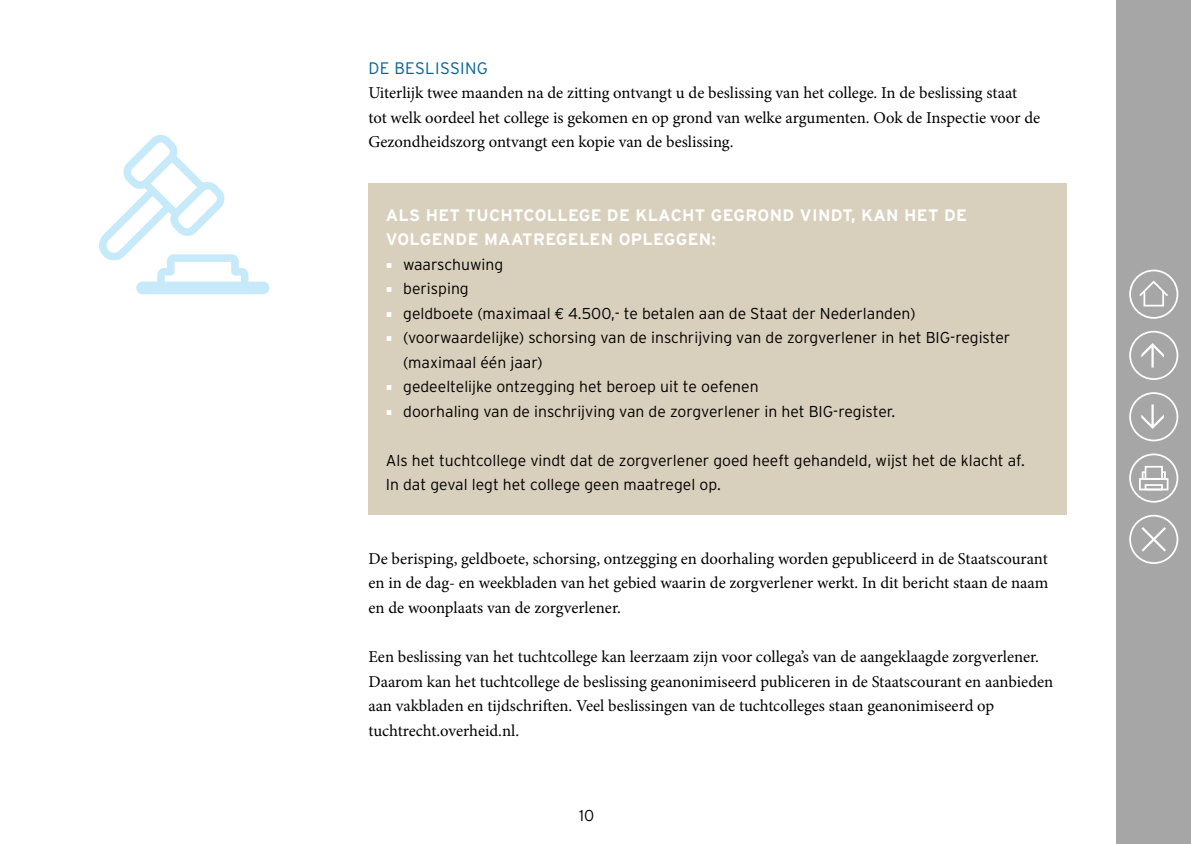
<style>
.page{position:relative;width:1191px;height:844px;background:#fff}
.page>*{position:absolute;margin:0;border:0;box-sizing:border-box;transform-origin:0 0}
.t1{font:16.62px/24.5px "Minion Pro";color:#000}
.t2{font:700 16.62px/24.5px "Interstate";letter-spacing:.155em;color:#fff}
.t3{font:300 16.62px "Interstate";letter-spacing:.02em;color:#00619b}
.t4{font:300 15.75px/24.5px "Interstate";color:#000}
.s1{color:#fff}
.s2{font-family:"Euro Mono";font-weight:400}
</style>
<div class="page">
<div style="left:368px;top:184px;width:699px;height:331px;background:#d8cfbc"></div>
<svg style="left:99px;top:135px;width:170px;height:159px"></svg>
<div style="left:1116px;top:0;width:75px;height:843px;background:#a6a6a6"></div>
<div style="left:1129px;top:392px;width:49px;height:49px;border:2px solid #fff;border-radius:50%"></div>
<svg style="left:1141px;top:404px;width:22px;height:25px"></svg>
<div style="left:1129px;top:331px;width:49px;height:49px;border:2px solid #fff;border-radius:50%"></div>
<svg style="left:1141px;top:343px;width:22px;height:24px"></svg>
<div style="left:1129px;top:514px;width:49px;height:50px;border:2px solid #fff;border-radius:50%"></div>
<svg style="left:1141px;top:527px;width:25px;height:24px"></svg>
<div style="left:1129px;top:453px;width:49px;height:49px;border:2px solid #fff;border-radius:50%"></div>
<div style="left:1139px;top:478px;width:29px;height:12px;border:2px solid #fff"></div>
<div style="left:1144px;top:484px;width:18px;height:6px;border:2px solid #fff"></div>
<div style="left:1144px;top:466px;width:18px;height:13px;border:2px solid #fff"></div>
<svg style="left:1140px;top:470px;width:6px;height:10px"></svg>
<svg style="left:1160px;top:470px;width:6px;height:10px"></svg>
<div style="left:1129px;top:269px;width:49px;height:50px;border:2px solid #fff;border-radius:50%"></div>
<svg style="left:1139px;top:280px;width:29px;height:27px"></svg>
<p class="t3" style="left:368px;top:58px;width:121px">De beslissing</p>
<p class="t1" style="left:368px;top:81px;width:673px">Uiterlijk twee maanden na de zitting ontvangt u de beslissing van het college. In de beslissing staat<br>tot welk oordeel het college is gekomen en op grond van welke argumenten. Ook de Inspectie voor de<br>Gezondheidszorg ontvangt een kopie van de beslissing.</p>
<p class="t2" style="left:386px;top:202px;width:582px">ALS H ET TUCHTCOLLEGE DE KLACHT GEGROND VINDT, KAN H ET DE<br>VOLGENDE MAATR</p>
<p class="t2" style="left:545px;top:227px;width:172px">EGELEN OPLEGGEN:</p>
<p class="t4" style="left:386px;top:252px;width:119px"><span class="s1">○</span> waarschuwing</p>
<p class="t4" style="left:386px;top:276px;width:84px"><span class="s1">○</span> berisping</p>
<p class="t4" style="left:386px;top:301px;width:531px"><span class="s1">○</span> geldboete (maximaal <span class="s2">€</span> 4.500,- te betalen aan de Staat der Nederlanden)</p>
<p class="t4" style="left:403px;top:325px;width:608px;text-indent:-17px"><span class="s1">○</span> (voorwaardelijke) schorsing van de inschrijving van de zorgverlener in het BIG-register (maximaal één jaar)</p>
<p class="t4" style="left:386px;top:374px;width:374px"><span class="s1">○</span> gedeeltelijke ontzegging het beroep uit te oefenen</p>
<p class="t4" style="left:386px;top:399px;width:511px"><span class="s1">○</span> doorhaling van de inschrijving van de zorgverlener in het BIG-register.</p>
<p class="t4" style="left:386px;top:448px;width:640px">Als het tuchtcollege vindt dat de zorgverlener goed heeft gehandeld, wijst het de klacht af.<br>I n dat geval legt het college geen maatregel op.</p>
<p class="t1" style="left:368px;top:546px;width:681px;text-align:justify">De berisping, geldboete, schorsing, ontzegging en doorhaling worden gepubliceerd in de Staatscourant en in de dag- en weekbladen van het gebied waarin de zorgverlener werkt. In dit bericht staan de naam en de woonplaats van de zorgverlener.</p>
<p class="t1" style="left:368px;top:644px;width:686px">Een beslissing van het tuchtcollege kan leerzaam zijn voor collega’s van de aangeklaagde zorgverlener.<br>Daarom kan het tuchtcollege de beslissing geanonimiseerd publiceren in de Staatscourant en aanbieden aan vakbladen en tijdschriften. Veel beslissingen van de tuchtcolleges staan geanonimiseerd op tuchtrecht.overheid.nl.</p>
<p class="t4" style="left:579px;top:803px;width:17px">10</p>
</div>
